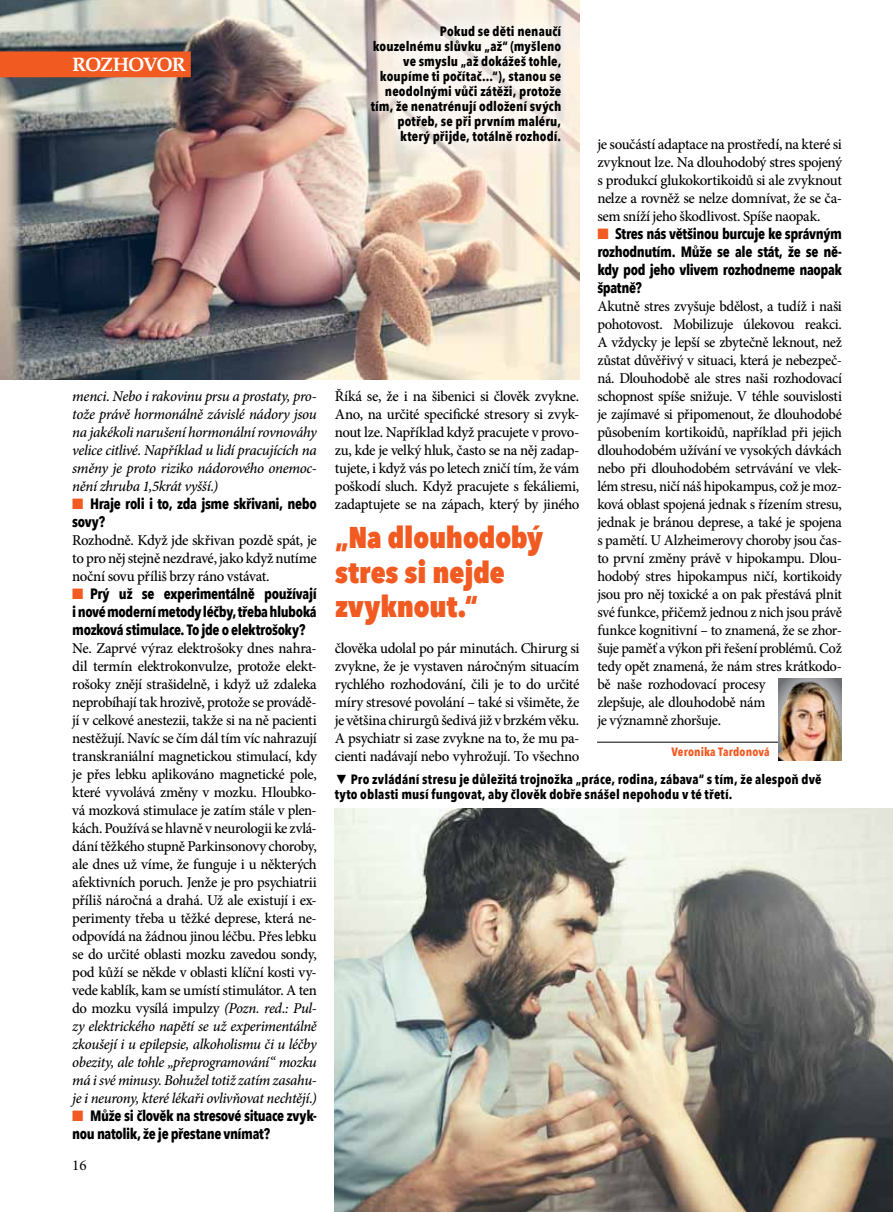
<style>
.page{position:relative;width:893px;height:1212px;background:#fff}
.page>*{position:absolute;margin:0;border:0;box-sizing:border-box;transform-origin:0 0}
.t1{font:800 condensed 30px/34.5px "Avenir Next LT Pro";letter-spacing:-.005em;color:#f15a21}
.t2{font:700 19.5px "Palatino CE";letter-spacing:-.055em;color:#fff}
.t3{font:500 15px/18px "Minion Pro";letter-spacing:-.025em;color:#000;text-align:justify}
.t4{font:700 condensed 15px/18px "Avenir Next LT Pro";letter-spacing:-.025em;color:#000}
.t5{font:italic 500 15px/18px "Minion Pro";letter-spacing:-.025em;color:#000;text-align:justify}
.t6{font:15px "Minion Pro";color:#000}
.t7{font:700 condensed 13.5px/15px "Avenir Next LT Pro";letter-spacing:.01em;color:#000;text-align:right}
.t8{font:700 condensed 12px "Avenir Next LT Pro";letter-spacing:.01em;color:#f15a21}
.s1{color:#f15a21}
.s2{font-style:italic}
.s3{font-family:"Arial";font-weight:400;font-stretch:normal}
</style>
<div class="page">
<img style="left:335px;top:808px;width:558px;height:404px">
<img style="left:0;top:0;width:579px;height:379px">
<div style="left:0;top:51px;width:191px;height:26px;background:#f15a21"></div>
<hr style="left:597px;top:742px;width:244px;height:1px;background:#000">
<img style="left:778px;top:679px;width:64px;height:81px">
<div style="left:352px;top:7px;width:227px;height:155px;background:#fff;opacity:.75"></div>
<h2 class="t2" style="left:72px;top:53px;width:115px">ROZHOVOR</h2>
<p class="t5" style="left:72px;top:387px;width:246px">menci. Nebo i rakovinu prsu a prostaty, pro&shy;tože právě hormonálně závislé nádory jsou na jakékoli narušení hormonální rovnováhy velice citlivé. Například u lidí pracujících na směny je proto riziko nádorového onemoc&shy;nění zhruba 1,5krát vyšší.)</p>
<p class="t4" style="left:72px;top:494px;width:246px"><span class="s1">■</span> Hraje roli i to, zda jsme skřivani, nebo sovy?</p>
<p class="t3" style="left:72px;top:531px;width:246px">Rozhodně. Když jde skřivan pozdě spát, je to pro něj stejně nezdravé, jako když nutíme noční sovu příliš brzy ráno vstávat.</p>
<p class="t4" style="left:72px;top:584px;width:246px;text-align:justify"><span class="s1">■</span> Prý už se experimentálně používají i nové moderní metody léčby, třeba hluboká mozková stimulace. To jde o elektrošoky?</p>
<p class="t3" style="left:72px;top:639px;width:246px">Ne. Zaprvé výraz elektrošoky dnes nahra&shy;dil termín elektrokonvulze, protože elekt&shy;rošoky znějí strašidelně, i když už zdaleka neprobíhají tak hrozivě, protože se provádě&shy;jí v celkové anestezii, takže si na ně pacienti nestěžují. Navíc se čím dál tím víc nahrazují transkraniální magnetickou stimulací, kdy je přes lebku aplikováno magnetické pole, které vyvolává změny v mozku. Hloubko&shy;vá mozková stimulace je zatím stále v plen&shy;kách. Používá se hlavně v neurologii ke zvlá&shy;dání těžkého stupně Parkinsonovy choroby, ale dnes už víme, že funguje i u některých afektivních poruch. Jenže je pro psychiatrii příliš náročná a drahá. Už ale existují i ex&shy;perimenty třeba u těžké deprese, která ne&shy;odpovídá na žádnou jinou léčbu. Přes lebku se do určité oblasti mozku zavedou sondy, pod kůží se někde v oblasti klíční kosti vy&shy;vede kablík, kam se umístí stimulátor. A ten do mozku vysílá impulzy <span class="s2">(Pozn. red.: Pul&shy;zy elektrického napětí se už experimentálně zkoušejí i u epilepsie, alkoholismu či u léčby obezity, ale tohle „přeprogramování“ mozku má i své minusy. Bohužel totiž zatím zasahu&shy;je i neurony, které lékaři ovlivňovat nechtějí.)</span></p>
<p class="t4" style="left:72px;top:1106px;width:246px"><span class="s1">■</span> Může si člověk na stresové situace zvyk&shy;nou natolik, že je přestane vnímat?</p>
<p class="t6" style="left:72px;top:1155px;width:16px">16</p>
<p class="t7" style="left:371px;top:23px;width:192px">Pokud se děti nenaučí kouzelnému slůvku „až“ (myšleno ve smyslu „až dokážeš tohle, koupíme ti počítač...“), stanou se neodolnými vůči zátěži, protože tím, že nenatrénují odložení svých potřeb, se při prvním maléru, který přijde, totálně rozhodí.</p>
<p class="t3" style="left:335px;top:387px;width:246px">Říká se, že i na šibenici si člověk zvykne.<br>Ano, na určité specifické stresory si zvyk&shy;nout lze. Například když pracujete v provo&shy;zu, kde je velký hluk, často se na něj zadap&shy;tujete, i když vás po letech zničí tím, že vám poškodí sluch. Když pracujete s fekáliemi, zadaptujete se na zápach, který by jiného</p>
<h1 class="t1" style="left:335px;top:520px;width:210px">„Na dlouhodobý stres si nejde zvyknout.“</h1>
<p class="t3" style="left:335px;top:639px;width:246px">člověka udolal po pár minutách. Chirurg si zvykne, že je vystaven náročným situacím rychlého rozhodování, čili je to do určité míry stresové povolání – také si všiměte, že je většina chirurgů šedivá již v brzkém věku.<br>A psychiatr si zase zvykne na to, že mu pa&shy;cienti nadávají nebo vyhrožují. To všechno</p>
<p class="t3" style="left:597px;top:135px;width:246px">je součástí adaptace na prostředí, na které si zvyknout lze. Na dlouhodobý stres spojený s produkcí glukokortikoidů si ale zvyknout nelze a rovněž se nelze domnívat, že se ča&shy;sem sníží jeho škodlivost. Spíše naopak.</p>
<p class="t4" style="left:597px;top:224px;width:246px;text-align:justify"><span class="s1">■</span> Stres nás většinou burcuje ke správným rozhodnutím. Může se ale stát, že se ně&shy;kdy pod jeho vlivem rozhodneme naopak špatně?</p>
<p class="t3" style="left:597px;top:297px;width:246px;text-align:left">Akutně stres zvyšuje bdělost, a tudíž i naši pohotovost. Mobilizuje úlekovou reakci.<br>A vždycky je lepší se zbytečně leknout, než zůstat důvěřivý v situaci, která je nebezpeč&shy;ná. Dlouhodobě ale stres naši rozhodovací schopnost spíše snižuje. V téhle souvislosti je zajímavé si připomenout, že dlouhodobé působením kortikoidů, například při jejich dlouhodobém užívání ve vysokých dávkách nebo při dlouhodobém setrvávání ve vlek&shy;lém stresu, ničí náš hipokampus, což je moz&shy;ková oblast spojená jednak s řízením stresu, jednak je bránou deprese, a také je spojena s pamětí. U Alzheimerovy choroby jsou čas&shy;to první změny právě v hipokampu. Dlou&shy;hodobý stres hipokampus ničí, kortikoidy jsou pro něj toxické a on pak přestává plnit své funkce, přičemž jednou z nich jsou právě funkce kognitivní – to znamená, že se zhor&shy;šuje paměť a výkon při řešení problémů. Což tedy opět znamená, že nám stres krátkodo&shy;bě naše rozhodovací procesy<br>zlepšuje, ale dlouhodobě nám<br>je významně zhoršuje.</p>
<p class="t8" style="left:671px;top:745px;width:100px">Veronika Tardonová</p>
<p class="t7" style="left:335px;top:771px;width:488px;text-align:left"><span class="s3">▼</span> Pro zvládání stresu je důležitá trojnožka „práce, rodina, zábava“ s tím, že alespoň dvě tyto oblasti musí fungovat, aby člověk dobře snášel nepohodu v té třetí.</p>
</div>
